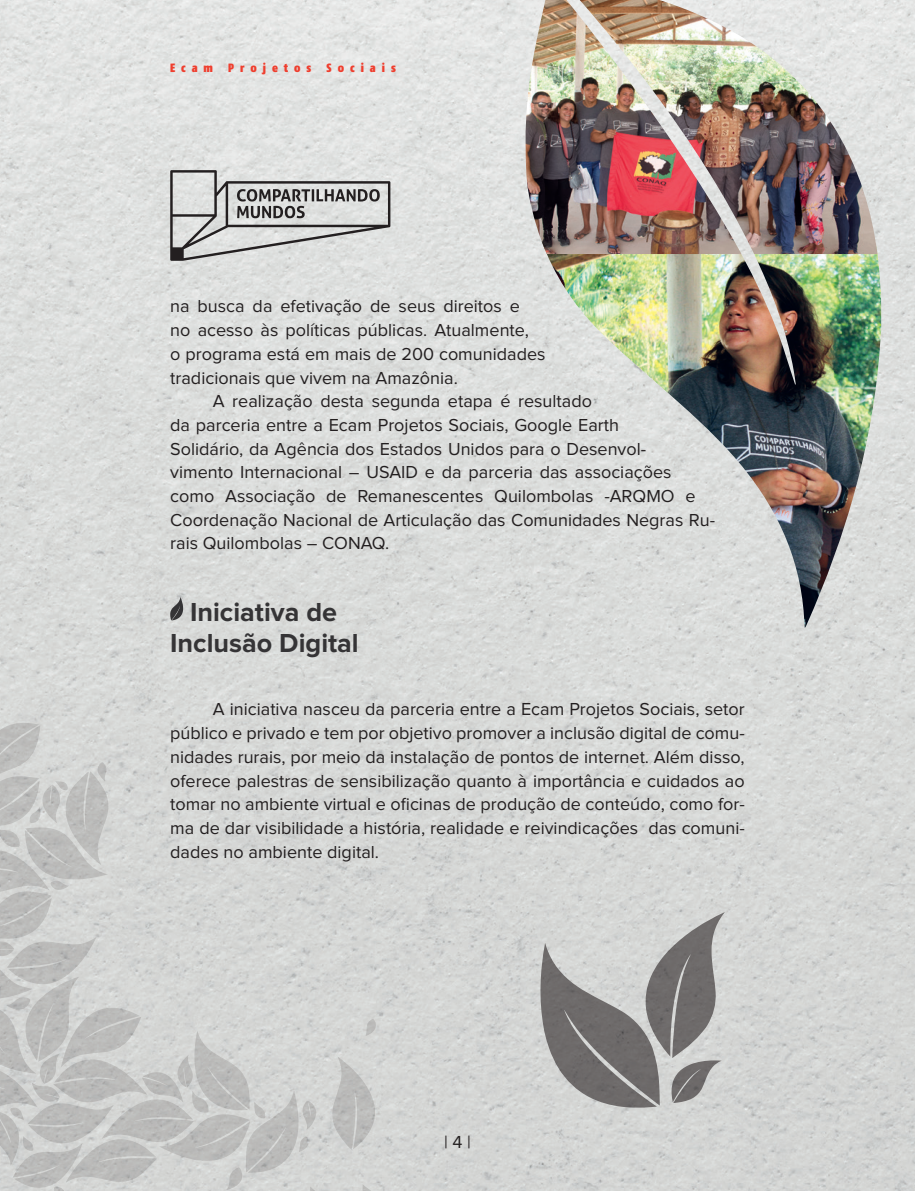
<style>
.page{position:relative;width:915px;height:1191px;background:#fff}
.page>*{position:absolute;margin:0;border:0;box-sizing:border-box;transform-origin:0 0}
.SUB_TITULO{font:700 27px/31px "Proxima Nova";color:#353436;text-align:center}
.TEXTO{font:18px/23.7px "Proxima Nova";color:#231f20}
.TITULO{font:900 12px "Fago Co";letter-spacing:.5em;color:#ef3e2e}
</style>
<div class="page">
<img style="left:0;top:0;width:914px;height:1191px">
<svg style="left:170px;top:170px;width:220px;height:91px;background:#bdbdbd"></svg>
<img style="left:541px;top:241px;width:339px;height:386px">
<img style="left:525px;top:0;width:352px;height:254px">
<svg style="left:170px;top:597px;width:13px;height:23px"></svg>
<svg style="left:331px;top:1056px;width:46px;height:94px;background:#c5c6c4"></svg>
<svg style="left:365px;top:1018px;width:11px;height:18px"></svg>
<svg style="left:362px;top:1184px;width:11px;height:7px"></svg>
<svg style="left:0;top:722px;width:320px;height:469px;background:#cccdcc"></svg>
<svg style="left:538px;top:912px;width:186px;height:196px;background:#a1a1a0"></svg>
<p class="TITULO" style="left:170px;top:61px;width:44px">Ecam</p>
<p class="TITULO" style="left:228px;top:61px;width:85px">Projetos</p>
<p class="TITULO" style="left:326px;top:61px;width:71px">Sociais</p>
<p class="TEXTO" style="left:170px;top:295px;width:376px">na busca da efetivação de seus direitos e<br>no acesso às políticas públicas. Atualmente,<br>o programa está em mais de 200 comunidades tradicionais que vivem na Amazônia.</p>
<p class="TEXTO" style="left:170px;top:390px;width:546px;text-indent:43px">A realização desta segunda etapa é resultado<br>da parceria entre a Ecam Projetos Sociais, Google Earth<br>Solidário, da Agência dos Estados Unidos para o Desenvol-<br>vimento Internacional – USAID e da parceria das associações como Associação de Remanescentes Quilombolas -ARQMO e Coordenação Nacional de Articulação das Comunidades Negras Ru&shy;rais Quilombolas – CONAQ.</p>
<p class="SUB_TITULO" style="left:170px;top:597px;width:190px">Iniciativa de<br>Inclusão Digital</p>
<p class="TEXTO" style="left:170px;top:698px;width:576px;text-align:justify;text-indent:43px">A iniciativa nasceu da parceria entre a Ecam Projetos Sociais, setor público e privado e tem por objetivo promover a inclusão digital de comu&shy;nidades rurais, por meio da instalação de pontos de internet. Além disso, oferece palestras de sensibilização quanto à importância e cuidados ao tomar no ambiente virtual e oficinas de produção de conteúdo, como for&shy;ma de dar visibilidade a história, realidade e reivindicações das comuni&shy;dades no ambiente digital.</p>
<p class="TEXTO" style="left:444px;top:1131px;width:28px">| 4 |</p>
</div>
